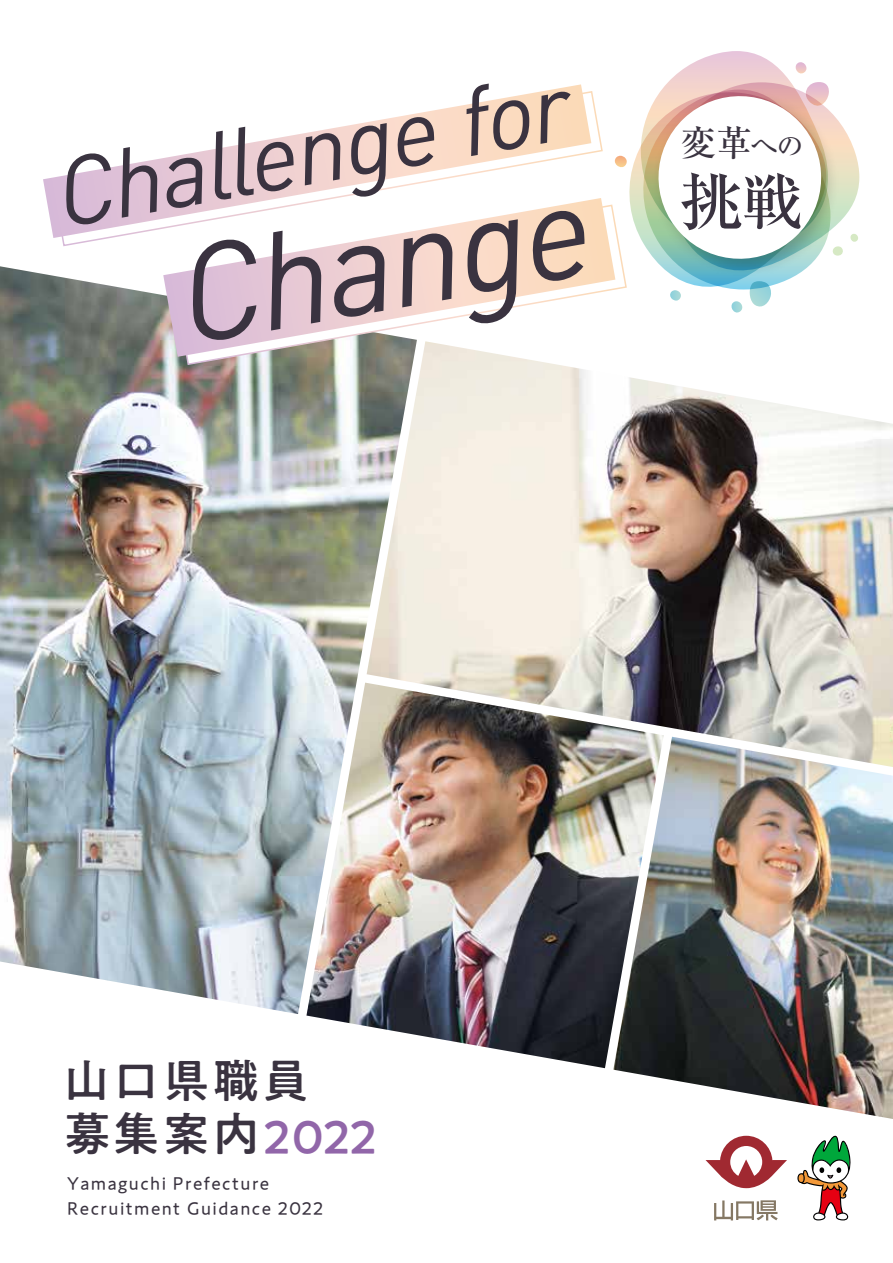
<style>
.page{position:relative;width:893px;height:1263px;background:#fff}
.page>*{position:absolute;margin:0;border:0;box-sizing:border-box;transform-origin:0 0}
.t1{font:italic 135.3px "DIN Pro";color:#3a3340}
.t2{font:italic 95.7px "DIN Pro";color:#3a3340}
.t3{font:500 62.85px "Ryumin Pro";color:#3a3340}
.t4{font:500 46.2px/53.2px "PA1 Gothic Std";letter-spacing:.08em;color:#3a3340}
.t5{font:500 36px "Ryumin Pro";color:#3a3340}
.t6{font:18px/25.5px "PA1 Gothic Std";letter-spacing:.08em;color:#3a3340}
.s1{font-size:27px}
.s2{color:#9166a9}
</style>
<div class="page">
<img style="left:417px;top:366px;width:476px;height:371px">
<img style="left:0;top:266px;width:417px;height:748px">
<img style="left:306px;top:683px;width:358px;height:385px">
<img style="left:613px;top:737px;width:280px;height:382px">
<svg style="left:615px;top:51px;width:244px;height:262px"></svg>
<svg style="left:797px;top:1136px;width:54px;height:84px"></svg>
<svg style="left:705px;top:1136px;width:82px;height:52px"></svg>
<svg style="left:714px;top:1200px;width:64px;height:20px"></svg>
<svg style="left:172px;top:204px;width:456px;height:162px"></svg>
<svg style="left:43px;top:84px;width:548px;height:154px"></svg>
<svg style="left:163px;top:198px;width:452px;height:159px"></svg>
<h2 class="t2" style="left:45px;top:120px;width:520px;rotate:-10deg">Challenge for</h2>
<h1 class="t1" style="left:162px;top:193px;width:417px;rotate:-10deg">Change</h1>
<h3 class="t5" style="left:681px;top:114px;width:124px">変革<span class="s1">への</span></h3>
<h3 class="t3" style="left:680px;top:152px;width:126px">挑戦</h3>
<h3 class="t4" style="left:64px;top:1058px;width:315px">山口県職員<br>募集案内<span class="s2">2022</span></h3>
<p class="t6" style="left:67px;top:1172px;width:258px">Yamaguchi Prefecture<br>Recruitment Guidance 2022</p>
</div>
